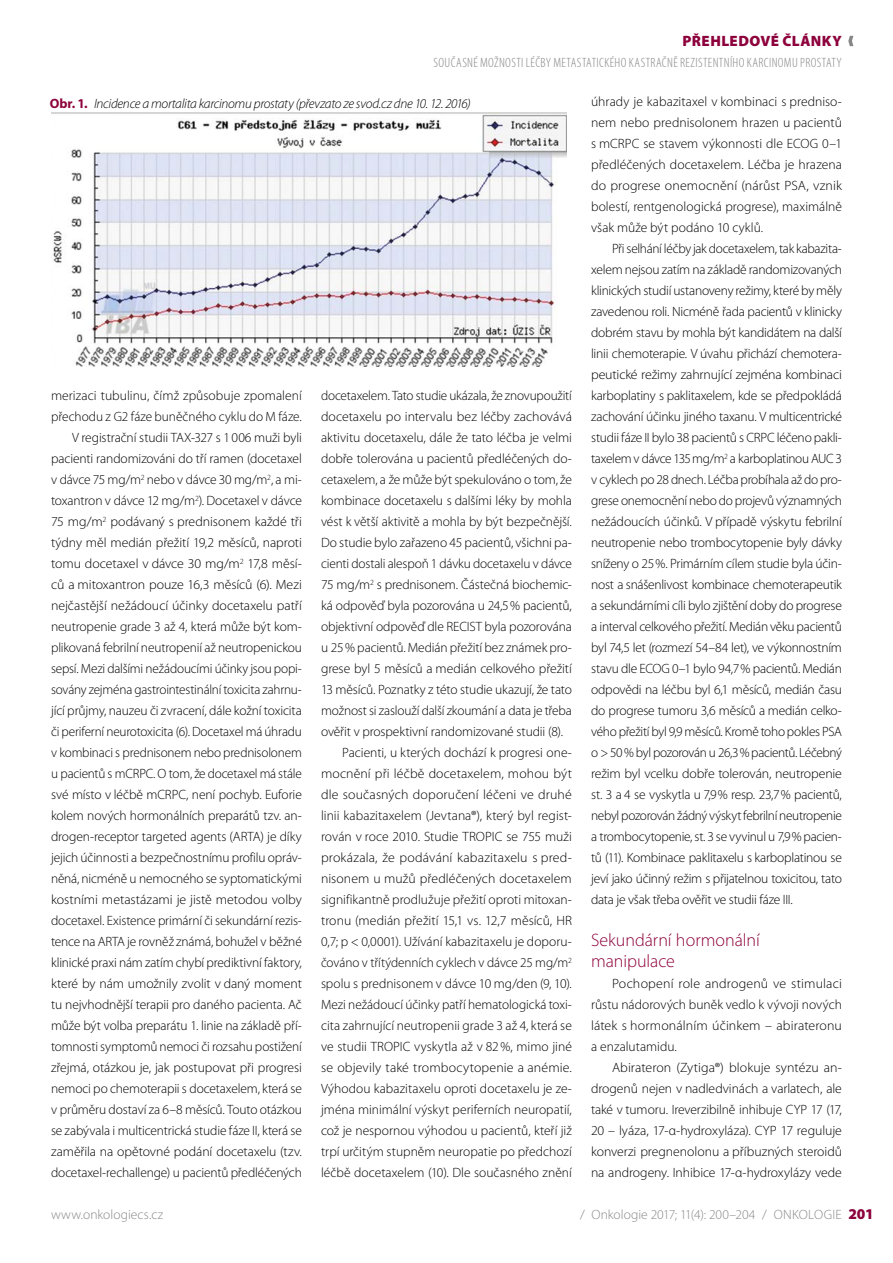
<style>
.page{position:relative;width:893px;height:1263px;background:#fff}
.page>*{position:absolute;margin:0;border:0;box-sizing:border-box;transform-origin:0 0}
.t1{font:300 18px/21px "Myriad Pro";letter-spacing:-.005em;color:#8d023c}
.t2{font:900 15px "Myriad Pro";letter-spacing:.03em;color:#8d023c}
.t3{font:300 13.5px/21px "Myriad Pro";letter-spacing:-.005em;color:#000;text-align:justify}
.t4{font:300 condensed 13.5px "Myriad Pro";letter-spacing:.025em;color:#878787}
.t5{font:italic 300 13.5px "Myriad Pro";letter-spacing:-.025em;color:#000}
.t6{font:300 13.5px "Myriad Pro";letter-spacing:.005em;color:#878787}
.t7{font:300 13.5px "Myriad Pro";letter-spacing:.015em;color:#000}
.s1{font-weight:700;font-style:normal;color:#8d023c}
.s2{font-weight:900;font-size:15px;color:#8d023c}
</style>
<div class="page">
<svg style="left:848px;top:36px;width:5px;height:10px"></svg>
<img style="left:51px;top:112px;width:516px;height:254px">
<p class="t2" style="left:682px;top:31px;width:161px">PŘEHLEDOVÉ ČLÁNKY</p>
<p class="t4" style="left:434px;top:55px;width:410px">SOUČASNÉ MOŽNOSTI LÉČBY METASTATICKÉHO KASTRAČNĚ REZISTENTNÍHO KARCINOMU PROSTATY</p>
<p class="t5" style="left:50px;top:96px;width:422px"><span class="s1">Obr. 1.</span> Incidence a mortalita karcinomu prostaty (převzato ze svod.cz dne 10. 12. 2016)</p>
<p class="t3" style="left:51px;top:385px;width:252px;text-align:right">merizaci tubulinu, čímž způsobuje zpomalení přechodu z G2 fáze buněčného cyklu do M fáze.<br>V registrační studii TAX-327 s 1006 muži byli pacienti randomizováni do tří ramen (docetaxel v dávce 75 mg/m<sup>2</sup> nebo v dávce 30 mg/m<sup>2</sup>, a mi&shy;toxantron v dávce 12 mg/m<sup>2</sup>). Docetaxel v dávce 75 mg/m<sup>2</sup> podávaný s prednisonem každé tři týdny měl medián přežití 19,2 měsíců, naproti tomu docetaxel v dávce 30 mg/m<sup>2</sup> 17,8 měsí&shy;ců a mitoxantron pouze 16,3 měsíců (6). Mezi nejčastější nežádoucí účinky docetaxelu patří neutropenie grade 3 až 4, která může být kom&shy;plikovaná febrilní neutropenií až neutropenickou sepsí. Mezi dalšími nežádoucími účinky jsou popi&shy;sovány zejména gastrointestinální toxicita zahrnu&shy;jící průjmy, nauzeu či zvracení, dále kožní toxicita či periferní neurotoxicita (6). Docetaxel má úhradu v kombinaci s prednisonem nebo prednisolonem u pacientů s mCRPC. O tom, že docetaxel má stále své místo v léčbě mCRPC, není pochyb. Euforie kolem nových hormonálních preparátů tzv. an&shy;drogen-receptor targeted agents (ARTA) je díky jejich účinnosti a bezpečnostnímu profilu opráv&shy;něná, nicméně u nemocného se syptomatickými kostními metastázami je jistě metodou volby docetaxel. Existence primární či sekundární rezis&shy;tence na ARTA je rovněž známá, bohužel v běžné klinické praxi nám zatím chybí prediktivní faktory, které by nám umožnily zvolit v daný moment tu nejvhodnější terapii pro daného pacienta. Ač může být volba preparátu 1. linie na základě pří&shy;tomnosti symptomů nemoci či rozsahu postižení zřejmá, otázkou je, jak postupovat při progresi nemoci po chemoterapii s docetaxelem, která se v průměru dostaví za 6–8 měsíců. Touto otázkou se zabývala i multicentrická studie fáze II, která se zaměřila na opětovné podání docetaxelu (tzv. docetaxel-rechallenge) u pacientů předléčených</p>
<p class="t3" style="left:321px;top:385px;width:252px">docetaxelem. Tato studie ukázala, že znovupoužití</p>
<p class="t3" style="left:321px;top:406px;width:252px">docetaxelu po intervalu bez léčby zachovává</p>
<p class="t3" style="left:321px;top:427px;width:252px">aktivitu docetaxelu, dále že tato léčba je velmi</p>
<p class="t3" style="left:321px;top:448px;width:252px">dobře tolerována u pacientů předléčených do-</p>
<p class="t3" style="left:321px;top:469px;width:252px">cetaxelem, a že může být spekulováno o tom, že</p>
<p class="t3" style="left:321px;top:490px;width:252px">kombinace docetaxelu s dalšími léky by mohla</p>
<p class="t3" style="left:321px;top:511px;width:252px">vést k větší aktivitě a mohla by být bezpečnější.</p>
<p class="t3" style="left:321px;top:532px;width:252px">Do studie bylo zařazeno 45 pacientů, všichni pa-</p>
<p class="t3" style="left:321px;top:553px;width:252px">cienti dostali alespoň 1 dávku docetaxelu v dávce</p>
<p class="t3" style="left:321px;top:574px;width:252px">75 mg/m<sup>2</sup> s prednisonem. Částečná biochemic-</p>
<p class="t3" style="left:321px;top:595px;width:252px">ká odpověď byla pozorována u 24,5% pacientů,</p>
<p class="t3" style="left:321px;top:616px;width:252px">objektivní odpověď dle RECIST byla pozorována</p>
<p class="t3" style="left:321px;top:637px;width:252px">u 25% pacientů. Medián přežití bez známek pro-</p>
<p class="t3" style="left:321px;top:658px;width:252px">grese byl 5 měsíců a medián celkového přežití</p>
<p class="t3" style="left:321px;top:679px;width:252px">13 měsíců. Poznatky z této studie ukazují, že tato</p>
<p class="t3" style="left:321px;top:700px;width:252px">možnost si zaslouží další zkoumání a data je třeba</p>
<p class="t3" style="left:321px;top:721px;width:243px">ověřit v prospektivní randomizované studii (8).</p>
<p class="t3" style="left:342px;top:742px;width:231px">Pacienti, u kterých dochází k progresi one-</p>
<p class="t3" style="left:321px;top:763px;width:252px">mocnění při léčbě docetaxelem, mohou být</p>
<p class="t3" style="left:321px;top:784px;width:252px">dle současných doporučení léčeni ve druhé</p>
<p class="t3" style="left:321px;top:805px;width:252px">linii kabazitaxelem (Jevtana®), který byl regist-</p>
<p class="t3" style="left:321px;top:826px;width:252px">rován v roce 2010. Studie TROPIC se 755 muži</p>
<p class="t7" style="left:321px;top:849px;width:252px">prokázala, že podávání kabazitaxelu s pred-</p>
<p class="t3" style="left:321px;top:868px;width:252px">nisonem u mužů předléčených docetaxelem</p>
<p class="t3" style="left:321px;top:889px;width:252px">signifikantně prodlužuje přežití oproti mitoxan-</p>
<p class="t3" style="left:321px;top:910px;width:252px">tronu (medián přežití 15,1 vs. 12,7 měsíců, HR</p>
<p class="t3" style="left:321px;top:931px;width:252px">0,7; p &lt; 0,0001). Užívání kabazitaxelu je doporu-</p>
<p class="t3" style="left:321px;top:952px;width:252px">čováno v třítýdenních cyklech v dávce 25 mg/m<sup>2</sup></p>
<p class="t3" style="left:321px;top:973px;width:252px">spolu s prednisonem v dávce 10 mg/den (9, 10).</p>
<p class="t3" style="left:321px;top:994px;width:252px">Mezi nežádoucí účinky patří hematologická toxi-</p>
<p class="t3" style="left:321px;top:1015px;width:252px">cita zahrnující neutropenii grade 3 až 4, která se</p>
<p class="t3" style="left:321px;top:1036px;width:252px">ve studii TROPIC vyskytla až v 82%, mimo jiné</p>
<p class="t3" style="left:321px;top:1057px;width:252px">se objevily také trombocytopenie a anémie.</p>
<p class="t3" style="left:321px;top:1078px;width:252px">Výhodou kabazitaxelu oproti docetaxelu je ze-</p>
<p class="t3" style="left:321px;top:1099px;width:252px">jména minimální výskyt periferních neuropatií,</p>
<p class="t3" style="left:321px;top:1120px;width:252px">což je nespornou výhodou u pacientů, kteří již</p>
<p class="t3" style="left:321px;top:1141px;width:252px">trpí určitým stupněm neuropatie po předchozí</p>
<p class="t3" style="left:321px;top:1162px;width:252px">léčbě docetaxelem (10). Dle současného znění</p>
<p class="t3" style="left:591px;top:91px;width:252px">úhrady je kabazitaxel v kombinaci s predniso&shy;nem nebo prednisolonem hrazen u pacientů s mCRPC se stavem výkonnosti dle ECOG 0–1 předléčených docetaxelem. Léčba je hrazena do progrese onemocnění (nárůst PSA, vznik bolestí, rentgenologická progrese), maximálně však může být podáno 10 cyklů.</p>
<p class="t3" style="left:591px;top:238px;width:252px;text-indent:21px">Při selhání léčby jak docetaxelem, tak kabazita&shy;xelem nejsou zatím na základě randomizovaných klinických studií ustanoveny režimy, které by měly zavedenou roli. Nicméně řada pacientů v klinicky dobrém stavu by mohla být kandidátem na další linii chemoterapie. V úvahu přichází chemotera&shy;peutické režimy zahrnující zejména kombinaci karboplatiny s paklitaxelem, kde se předpokládá zachování účinku jiného taxanu. V multicentrické studii fáze II bylo 38 pacientů s CRPC léčeno pakli&shy;taxelem v dávce 135mg/m<sup>2</sup> a karboplatinou AUC 3 v cyklech po 28 dnech. Léčba probíhala až do pro&shy;grese onemocnění nebo do projevů významných nežádoucích účinků. V případě výskytu febrilní neutropenie nebo trombocytopenie byly dávky sníženy o 25%. Primárním cílem studie byla účin&shy;nost a snášenlivost kombinace chemoterapeutik a sekundárními cíli bylo zjištění doby do progrese a interval celkového přežití. Medián věku pacientů byl 74,5 let (rozmezí 54–84 let), ve výkonnostním stavu dle ECOG 0–1 bylo 94,7% pacientů. Medián odpovědi na léčbu byl 6,1 měsíců, medián času do progrese tumoru 3,6 měsíců a medián celko&shy;vého přežití byl 9,9 měsíců. Kromě toho pokles PSA o &gt; 50 % byl pozorován u 26,3% pacientů. Léčebný režim byl vcelku dobře tolerován, neutropenie st. 3 a 4 se vyskytla u 7,9% resp. 23,7% pacientů, nebyl pozorován žádný výskyt febrilní neutropenie a trombocytopenie, st. 3 se vyvinul u 7,9% pacien&shy;tů (11). Kombinace paklitaxelu s karboplatinou se jeví jako účinný režim s přijatelnou toxicitou, tato data je však třeba ověřit ve studii fáze III.</p>
<h1 class="t1" style="left:591px;top:929px;width:170px">Sekundární hormonální manipulace</h1>
<p class="t3" style="left:591px;top:973px;width:252px;text-indent:21px">Pochopení role androgenů ve stimulaci růstu nádorových buněk vedlo k vývoji nových látek s hormonálním účinkem – abirateronu a enzalutamidu.</p>
<p class="t3" style="left:591px;top:1057px;width:252px;text-indent:21px">Abirateron (Zytiga®) blokuje syntézu an&shy;drogenů nejen v nadledvinách a varlatech, ale také v tumoru. Ireverzibilně inhibuje CYP 17 (17, 20 – lyáza, 17-α-hydroxyláza). CYP 17 reguluje konverzi pregnenolonu a příbuzných steroidů na androgeny. Inhibice 17-α-hydroxylázy vede</p>
<p class="t6" style="left:51px;top:1206px;width:114px">www.onkologiecs.cz</p>
<p class="t6" style="left:580px;top:1206px;width:295px">/ Onkologie 2017; 11(4): 200–204 / ONKOLOGIE <span class="s2">201</span></p>
</div>
